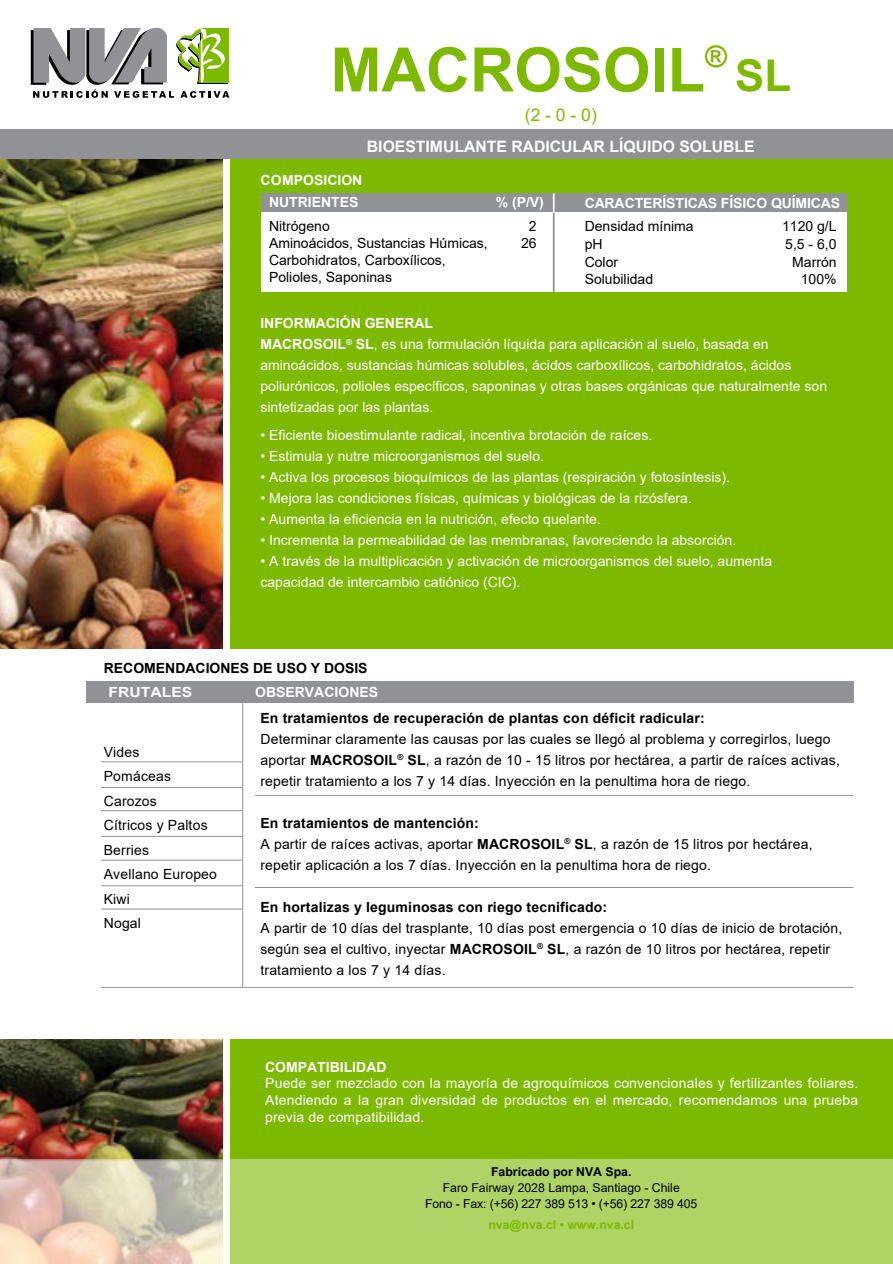
<style>
.page{position:relative;width:893px;height:1264px;background:#fff}
.page>*{position:absolute;margin:0;border:0;box-sizing:border-box;transform-origin:0 0}
.t1{font:700 61.25px "Arial";color:#7cb900}
.t2{font:700 43.75px "Arial";color:#7cb900}
.t3{font:17.5px "Arial";color:#7cb900}
.t4{font:700 15.75px "Arial";color:#fff}
.t5{font:14px/21px "Arial";color:#fff}
.t6{font:14px/24.5px "Arial";letter-spacing:.015em;color:#000}
.t7{font:700 14px "Arial";letter-spacing:.015em;color:#000}
.t8{font:700 14px "Arial";color:#fff}
.t9{font:700 14px "Arial";color:#fff;scale:1.12 1}
.t10{font:12.25px/15.8px "Arial";color:#000;text-align:center}
.t11{font:700 12.25px "Arial";color:#7cb900}
.t12{font:700 12.25px "Arial";color:#000}
.s1{font-weight:700}
</style>
<div class="page">
<img style="left:0;top:1039px;width:223px;height:120px">
<img style="left:0;top:159px;width:223px;height:490px">
<div style="left:224px;top:158px;width:668px;height:1106px;background:#7cb900"></div>
<div style="left:261px;top:193px;width:585px;height:99px;background:#fff"></div>
<div style="left:261px;top:193px;width:585px;height:19px;background:#909296"></div>
<svg style="left:31px;top:28px;width:198px;height:70px"></svg>
<div style="left:223px;top:159px;width:7px;height:1105px;background:#fff"></div>
<svg style="left:0;top:1159px;width:892px;height:105px;background:#bad17a"></svg>
<div style="left:0;top:649px;width:892px;height:389px;background:#fff"></div>
<div style="left:0;top:130px;width:892px;height:29px;background:#909296"></div>
<div style="left:86px;top:681px;width:767px;height:21px;background:#909296"></div>
<hr style="left:255px;top:795px;width:598px;height:1px;background:#909296">
<hr style="left:255px;top:887px;width:598px;height:1px;background:#909296">
<hr style="left:101px;top:987px;width:752px;height:1px;background:#909296">
<svg style="left:553px;top:193px;width:1px;height:19px"></svg>
<hr style="left:553px;top:213px;width:1px;height:79px;background:#909296">
<hr style="left:242px;top:690px;width:1px;height:296px;background:#909296">
<hr style="left:101px;top:787px;width:141px;height:1px;background:#909296">
<hr style="left:101px;top:761px;width:141px;height:1px;background:#909296">
<hr style="left:101px;top:836px;width:141px;height:1px;background:#909296">
<hr style="left:101px;top:810px;width:141px;height:1px;background:#909296">
<hr style="left:101px;top:885px;width:141px;height:1px;background:#909296">
<hr style="left:101px;top:860px;width:141px;height:1px;background:#909296">
<hr style="left:101px;top:908px;width:141px;height:1px;background:#909296">
<h1 class="t1" style="left:330px;top:29px;width:398px">MACROSOIL<sup>®</sup></h1>
<p class="t3" style="left:525px;top:103px;width:73px">(2 - 0 - 0)</p>
<h2 class="t2" style="left:735px;top:47px;width:57px">SL</h2>
<p class="t4" style="left:367px;top:136px;width:389px">BIOESTIMULANTE RADICULAR LÍQUIDO SOLUBLE</p>
<p class="t8" style="left:260px;top:171px;width:103px">COMPOSICION</p>
<p class="t8" style="left:269px;top:193px;width:91px">NUTRIENTES</p>
<p class="t8" style="left:495px;top:193px;width:50px">% (P/V)</p>
<p class="t6" style="left:269px;top:218px;width:220px;line-height:16.8px">Nitrógeno<br>Aminoácidos, Sustancias Húmicas,<br>Carbohidratos, Carboxílicos,<br>Polioles, Saponinas</p>
<p class="t6" style="left:521px;top:218px;width:17px;line-height:16.8px;text-align:center">2<br>26</p>
<p class="t8" style="left:584px;top:194px;width:257px">CARACTERÍSTICAS FÍSICO QUÍMICAS</p>
<p class="t6" style="left:584px;top:214px;width:110px">Densidad mínima</p>
<p class="t6" style="left:782px;top:214px;width:56px">1120 g/L</p>
<p class="t6" style="left:584px;top:232px;width:19px">pH</p>
<p class="t6" style="left:785px;top:232px;width:53px">5,5 - 6,0</p>
<p class="t6" style="left:584px;top:249px;width:35px">Color</p>
<p class="t6" style="left:792px;top:249px;width:46px">Marrón</p>
<p class="t6" style="left:584px;top:267px;width:70px">Solubilidad</p>
<p class="t6" style="left:800px;top:267px;width:37px">100%</p>
<p class="t5" style="left:260px;top:313px;width:568px"><span class="s1">INFORMACIÓN GENERAL<br>MACROSOIL</span><sup>®</sup> <span class="s1">SL</span>, es una formulación líquida para aplicación al suelo, basada en aminoácidos, sustancias húmicas solubles, ácidos carboxílicos, carbohidratos, ácidos poliurónicos, polioles específicos, saponinas y otras bases orgánicas que naturalmente son sintetizadas por las plantas.</p>
<p class="t5" style="left:260px;top:425px;width:393px">• Eficiente bioestimulante radical, incentiva brotación de raíces.</p>
<p class="t5" style="left:260px;top:446px;width:285px">• Estimula y nutre microorganismos del suelo.</p>
<p class="t5" style="left:260px;top:467px;width:471px">• Activa los procesos bioquímicos de las plantas (respiración y fotosíntesis).</p>
<p class="t5" style="left:260px;top:488px;width:433px">• Mejora las condiciones físicas, químicas y biológicas de la rizósfera.</p>
<p class="t5" style="left:260px;top:509px;width:342px">• Aumenta la eficiencia en la nutrición, efecto quelante.</p>
<p class="t5" style="left:260px;top:530px;width:477px">• Incrementa la permeabilidad de las membranas, favoreciendo la absorción.</p>
<p class="t5" style="left:260px;top:551px;width:513px">• A través de la multiplicación y activación de microorganismos del suelo, aumenta capacidad de intercambio catiónico (CIC).</p>
<p class="t7" style="left:104px;top:659px;width:265px">RECOMENDACIONES DE USO Y DOSIS</p>
<p class="t9" style="left:109px;top:683px;width:76px">FRUTALES</p>
<p class="t8" style="left:255px;top:683px;width:124px">OBSERVACIONES</p>
<p class="t6" style="left:104px;top:739px;width:115px">Vides<br>Pomáceas<br>Carozos<br>Cítricos y Paltos<br>Berries<br>Avellano Europeo<br>Kiwi<br>Nogal</p>
<p class="t7" style="left:260px;top:708px;width:446px">En tratamientos de recuperación de plantas con déficit radicular:</p>
<p class="t6" style="left:260px;top:728px;width:581px;line-height:21px">Determinar claramente las causas por las cuales se llegó al problema y corregirlos, luego aportar <span class="s1">MACROSOIL</span><sup>®</sup> <span class="s1">SL</span>, a razón de 10 - 15 litros por hectárea, a partir de raíces activas, repetir tratamiento a los 7 y 14 días. Inyección en la penultima hora de riego.</p>
<p class="t6" style="left:260px;top:812px;width:553px;line-height:21px"><span class="s1">En tratamientos de mantención:<br></span>A partir de raíces activas, aportar <span class="s1">MACROSOIL</span><sup>®</sup> <span class="s1">SL</span>, a razón de 15 litros por hectárea, repetir aplicación a los 7 días. Inyección en la penultima hora de riego.</p>
<p class="t7" style="left:260px;top:897px;width:348px">En hortalizas y leguminosas con riego tecnificado:</p>
<p class="t6" style="left:260px;top:917px;width:583px;line-height:21px">A partir de 10 días del trasplante, 10 días post emergencia o 10 días de inicio de brotación, según sea el cultivo, inyectar <span class="s1">MACROSOIL</span><sup>®</sup> <span class="s1">SL</span>, a razón de 10 litros por hectárea, repetir tratamiento a los 7 y 14 días.</p>
<p class="t8" style="left:265px;top:1057px;width:123px">COMPATIBILIDAD</p>
<p class="t5" style="left:265px;top:1074px;width:594px;line-height:16.8px;text-align:justify">Puede ser mezclado con la mayoría de agroquímicos convencionales y fertilizantes foliares.<br>Atendiendo a la gran diversidad de productos en el mercado, recomendamos una prueba previa de compatibilidad.</p>
<p class="t12" style="left:491px;top:1163px;width:142px">Fabricado por NVA Spa.</p>
<p class="t10" style="left:425px;top:1179px;width:274px">Faro Fairway 2028 Lampa, Santiago - Chile<br>Fono - Fax: (+56) 227 389 513 • (+56) 227 389 405</p>
<p class="t11" style="left:488px;top:1216px;width:147px">nva@nva.cl • www.nva.cl</p>
</div>
